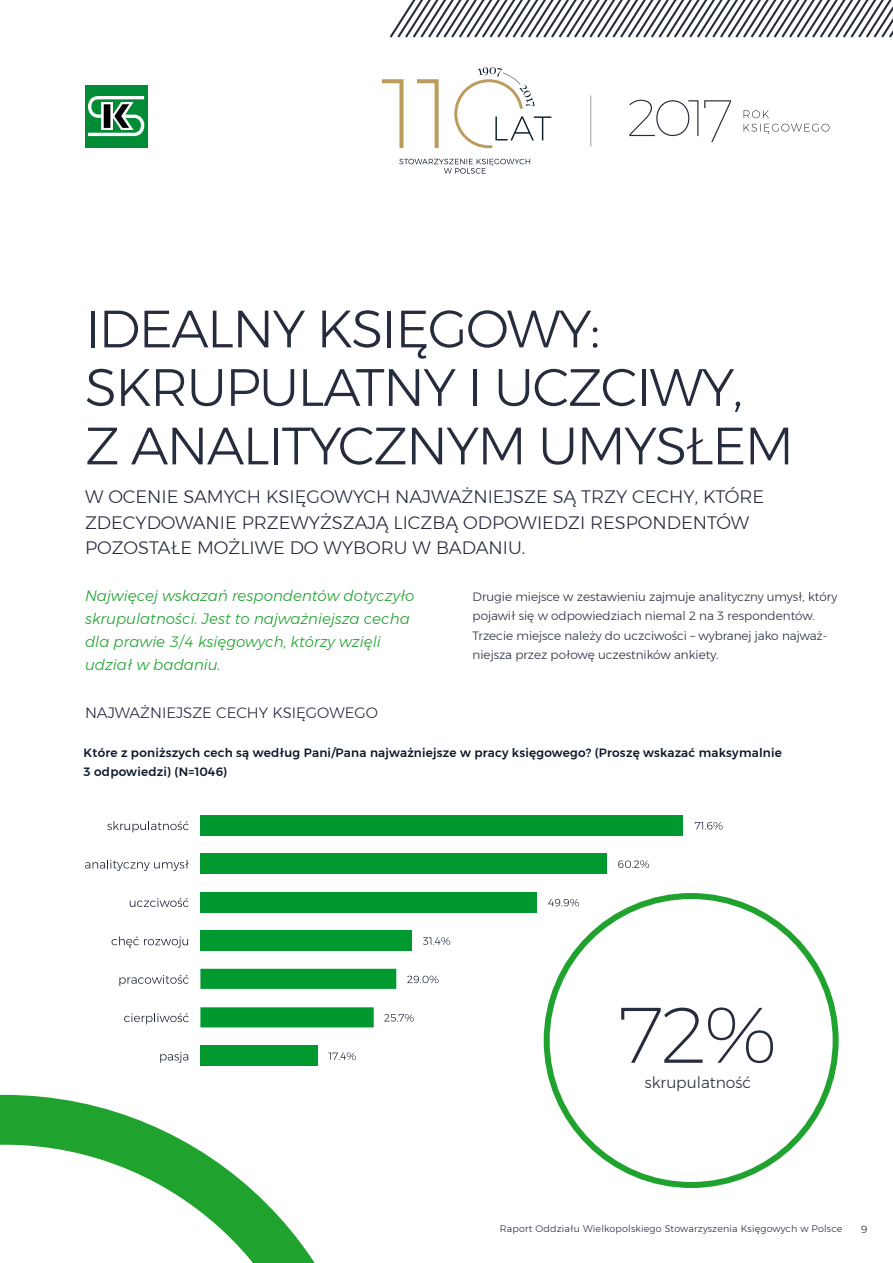
<style>
.page{position:relative;width:893px;height:1263px;background:#fff}
.page>*{position:absolute;margin:0;border:0;box-sizing:border-box;transform-origin:0 0}
.t1{font:200 78.6px "Montserrat";color:#262b3d}
.t2{font:300 52.5px/58.5px "Montserrat";letter-spacing:-.03em;color:#262b3d}
.t3{font:300 18px/25.5px "Montserrat";color:#262b3d}
.t4{font:300 15.45px "Montserrat";color:#262b3d}
.t5{font:italic 300 15px/23.1px "Montserrat";color:#1fa22e}
.t6{font:300 15px "Montserrat";color:#262b3d}
.t7{font:300 12px/19.5px "Montserrat";color:#262b3d}
.t8{font:500 12px/19.5px "Montserrat";letter-spacing:.02em;color:#0b1829}
.t9{font:300 10.5px "Montserrat";color:#262b3d}
.t10{font:300 9.45px "Montserrat";letter-spacing:.02em;color:#262b3d}
</style>
<div class="page">
<div style="left:85px;top:85px;width:63px;height:63px;background:#008b34"></div>
<svg style="left:87px;top:96px;width:58px;height:41px"></svg>
<svg style="left:629px;top:100px;width:102px;height:42px"></svg>
<svg style="left:744px;top:124px;width:85px;height:10px"></svg>
<svg style="left:744px;top:110px;width:25px;height:8px"></svg>
<hr style="left:590px;top:95px;width:1px;height:52px;background:#262b3d">
<svg style="left:389px;top:0;width:504px;height:38px"></svg>
<svg style="left:382px;top:79px;width:57px;height:69px"></svg>
<svg style="left:399px;top:159px;width:131px;height:15px"></svg>
<svg style="left:454px;top:67px;width:97px;height:81px"></svg>
<svg style="left:0;top:1095px;width:315px;height:168px"></svg>
<div style="left:200px;top:892px;width:337px;height:20px;background:#00992f"></div>
<div style="left:200px;top:854px;width:407px;height:20px;background:#00992f"></div>
<div style="left:200px;top:815px;width:483px;height:20px;background:#00992f"></div>
<svg style="left:328px;top:1052px;width:28px;height:8px"></svg>
<svg style="left:200px;top:969px;width:239px;height:58px"></svg>
<svg style="left:423px;top:937px;width:27px;height:8px"></svg>
<svg style="left:548px;top:899px;width:31px;height:7px"></svg>
<svg style="left:618px;top:860px;width:31px;height:8px"></svg>
<svg style="left:695px;top:822px;width:27px;height:8px"></svg>
<svg style="left:160px;top:1052px;width:28px;height:11px"></svg>
<svg style="left:124px;top:1013px;width:65px;height:11px"></svg>
<svg style="left:119px;top:975px;width:70px;height:11px"></svg>
<svg style="left:112px;top:936px;width:76px;height:12px"></svg>
<svg style="left:130px;top:898px;width:59px;height:9px"></svg>
<svg style="left:85px;top:859px;width:104px;height:12px"></svg>
<svg style="left:107px;top:821px;width:82px;height:11px"></svg>
<div style="left:200px;top:930px;width:212px;height:21px;background:#00992f"></div>
<div style="left:200px;top:1045px;width:118px;height:21px;background:#00992f"></div>
<h2 class="t2" style="left:85px;top:299px;width:710px">Id ealny księgowy:<br>Skr upulatny i uczciwy,<br>z analitycznym umysłem</h2>
<h3 class="t3" style="left:85px;top:484px;width:680px">W ocen ie samych księgowych najważn iejsze są trzy cechy, któr e zdecydowan ie przewyższają liczbą odpowiedzi r espond entów pozostałe możliwe do wybor u w badan iu.</h3>
<p class="t5" style="left:85px;top:584px;width:331px">Najwięcej wskazań respondentów dotyczyło skrupulatności. Jest to najważniejsza cecha dla prawie 3/4 księgowych, którzy wzięli udział w badaniu.</p>
<p class="t7" style="left:473px;top:587px;width:366px">Drugie miejsce w zestawieniu zajmuje analityczny umysł, który pojawił się w odpowiedziach niemal 2 na 3 respondentów.<br>Trzecie miejsce należy do uczciwości – wybranej jako najważ&shy;niejsza przez połowę uczestników ankiety.</p>
<p class="t6" style="left:85px;top:701px;width:294px">Najważn iejsze cechy księgowego</p>
<p class="t8" style="left:84px;top:743px;width:700px">Które z poniższych cech są według Pani/Pana najważniejsze w pracy księgowego? (Proszę wskazać maksymalnie<br>3 odpowiedzi) (N=1046)</p>
<h1 class="t1" style="left:619px;top:977px;width:160px">72%</h1>
<p class="t4" style="left:645px;top:1071px;width:108px">skrupulatność</p>
<p class="t10" style="left:500px;top:1221px;width:344px">Raport Oddziału Wielkopolskiego Stowarzyszenia Księgowych w Polsce</p>
<p class="t9" style="left:861px;top:1221px;width:8px">9</p>
</div>
